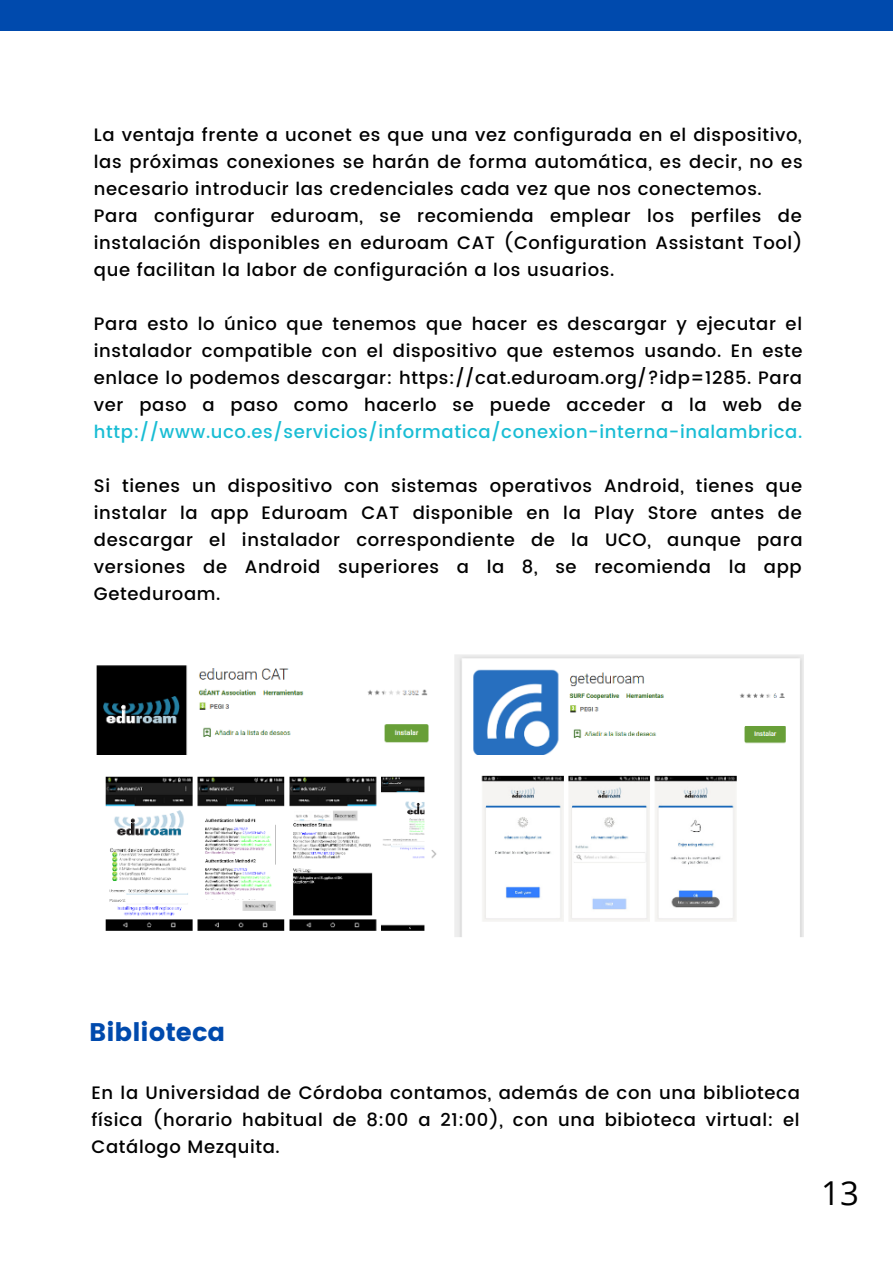
<style>
.page{position:relative;width:893px;height:1264px;background:#fff}
.page>*{position:absolute;margin:0;border:0;box-sizing:border-box;transform-origin:0 0}
.t1{font:33px "Open Sans";color:#000}
.t2{font:25.5px "Poppins";color:#004aad}
.t3{font:500 18px/27px "Poppins";letter-spacing:.035em;color:#000;text-align:justify}
.t4{font:500 18px "Poppins";letter-spacing:.035em;color:#19bdd4}
</style>
<div class="page">
<div style="left:0;top:0;width:892px;height:31px;background:#004aad"></div>
<img style="left:96px;top:654px;width:707px;height:283px">
<p class="t3" style="left:94px;top:121px;width:710px;text-align:left">La ventaja frente a uconet es que una vez configurada en el dispositivo, las próximas conexiones se harán de forma automática, es decir, no es necesario introducir las credenciales cada vez que nos conectemos.<br>Para configurar eduroam, se recomienda emplear los perfiles de instalación disponibles en eduroam CAT (Configuration Assistant Tool) que facilitan la labor de configuración a los usuarios.</p>
<p class="t3" style="left:94px;top:310px;width:710px">Para esto lo único que tenemos que hacer es descargar y ejecutar el instalador compatible con el dispositivo que estemos usando. En este enlace lo podemos descargar: https://cat.eduroam.org/?idp=1285. Para ver paso a paso como hacerlo se puede acceder a la web de</p>
<p class="t4" style="left:94px;top:421px;width:710px">http://www.uco.es/servicios/informatica/conexion-interna-inalambrica.</p>
<p class="t3" style="left:94px;top:472px;width:710px">Si tienes un dispositivo con sistemas operativos Android, tienes que instalar la app Eduroam CAT disponible en la Play Store antes de descargar el instalador correspondiente de la UCO, aunque para versiones de Android superiores a la 8, se recomienda la app Geteduroam.</p>
<h2 class="t2" style="left:89px;top:1017px;width:137px">Biblioteca</h2>
<p class="t3" style="left:92px;top:1079px;width:709px">En la Universidad de Córdoba contamos, además de con una biblioteca física (horario habitual de 8:00 a 21:00), con una bibioteca virtual: el Catálogo Mezquita.</p>
<h1 class="t1" style="left:821px;top:1169px;width:39px">13</h1>
</div>
